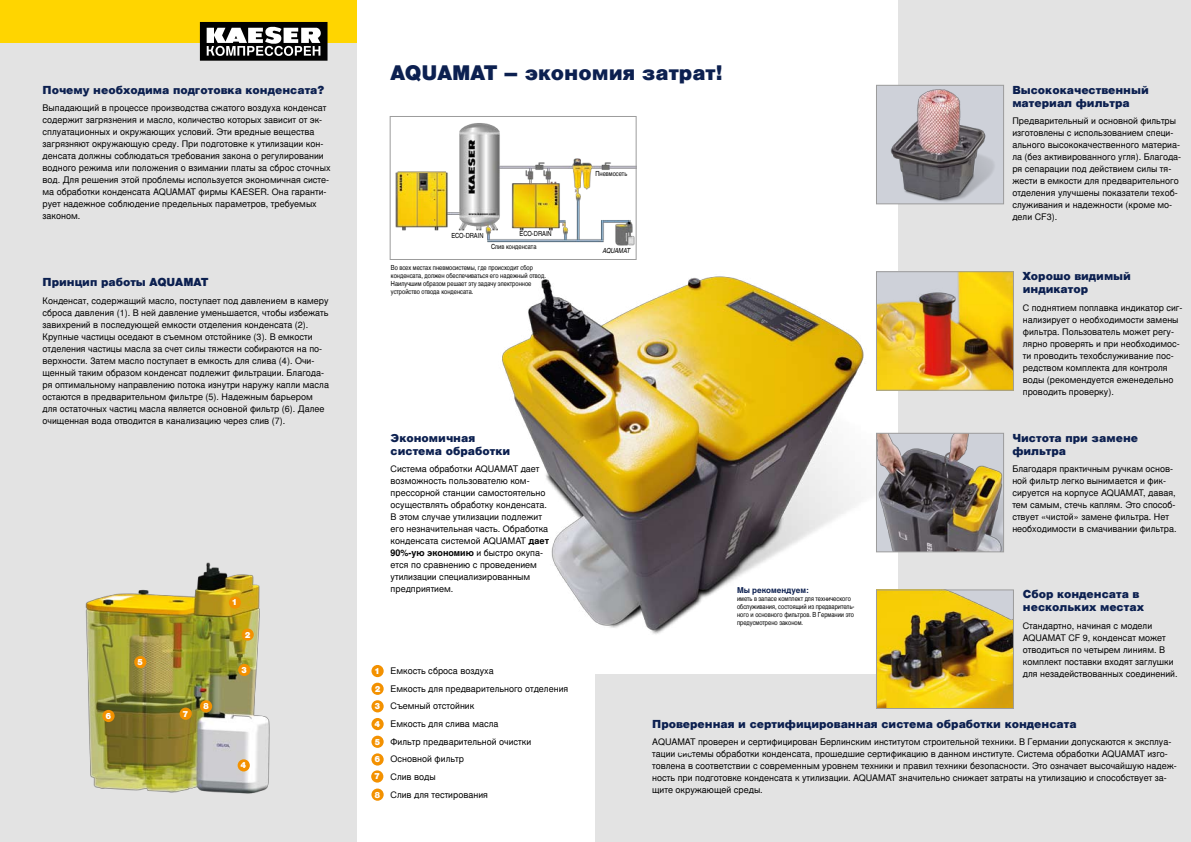
<style>
.page{position:relative;width:1191px;height:842px;background:#fff}
.page>*{position:absolute;margin:0;border:0;box-sizing:border-box;transform-origin:0 0}
.t1{font:900 20px "Nimbus San L";color:#0c2050}
.t2{font:900 11px/13px "Nimbus San L";color:#0c2050}
.t3{font:9px/12px "Nimbus San L";color:#000}
.t4{font:900 8.2px/17.6px "Nimbus San L";color:#fff;text-align:justify}
.t5{font:700 8px "Nimbus San L";color:#0c2050}
.t6{font:7px/8px "Nimbus San L Reg Con";color:#000}
.t7{font:7px "Nimbus San L Reg Con Ita";letter-spacing:-.01em;color:#000}
.s1{font-weight:700}
</style>
<div class="page">
<img style="left:502px;top:255px;width:397px;height:379px">
<div style="left:899px;top:0;width:292px;height:842px;background:#e3e3e3"></div>
<div style="left:595px;top:675px;width:596px;height:167px;background:#e3e3e3"></div>
<div style="left:0;top:0;width:356px;height:842px;background:#e3e3e3"></div>
<svg style="left:679px;top:752px;width:12px;height:1px"></svg>
<img style="left:395px;top:123px;width:239px;height:123px">
<div style="left:390px;top:116px;width:246px;height:144px;border:1px solid #9c9c9c"></div>
<div style="left:876px;top:85px;width:127px;height:119px;background:#ced1d9"></div>
<img style="left:891px;top:89px;width:103px;height:113px">
<div style="left:876px;top:85px;width:127px;height:119px;border:1px solid #9c9c9c"></div>
<img style="left:878px;top:273px;width:133px;height:115px">
<div style="left:876px;top:271px;width:137px;height:119px;border:1px solid #9c9c9c"></div>
<img style="left:878px;top:435px;width:123px;height:115px">
<div style="left:876px;top:433px;width:127px;height:119px;border:1px solid #9c9c9c"></div>
<img style="left:878px;top:592px;width:133px;height:115px">
<div style="left:876px;top:590px;width:137px;height:119px;border:1px solid #9c9c9c"></div>
<div style="left:0;top:0;width:356px;height:43px;background:#ffd500"></div>
<svg style="left:200px;top:22px;width:127px;height:39px"></svg>
<img style="left:85px;top:562px;width:185px;height:232px">
<div style="left:371px;top:665px;width:13px;height:12px;background:#f39100;border-radius:50%"></div>
<div style="left:371px;top:683px;width:13px;height:12px;background:#f39100;border-radius:50%"></div>
<div style="left:371px;top:700px;width:13px;height:12px;background:#f39100;border-radius:50%"></div>
<div style="left:371px;top:718px;width:13px;height:12px;background:#f39100;border-radius:50%"></div>
<div style="left:371px;top:736px;width:13px;height:12px;background:#f39100;border-radius:50%"></div>
<div style="left:371px;top:753px;width:13px;height:12px;background:#f39100;border-radius:50%"></div>
<div style="left:371px;top:770px;width:12px;height:13px;background:#f39100;border-radius:50%"></div>
<svg style="left:371px;top:788px;width:13px;height:13px"></svg>
<div style="left:229px;top:596px;width:12px;height:13px;background:#f39100;border-radius:50%"></div>
<div style="left:242px;top:628px;width:12px;height:13px;background:#f39100;border-radius:50%"></div>
<div style="left:238px;top:664px;width:12px;height:12px;background:#f39100;border-radius:50%"></div>
<div style="left:238px;top:759px;width:12px;height:12px;background:#f39100;border-radius:50%"></div>
<div style="left:134px;top:656px;width:12px;height:12px;background:#f39100;border-radius:50%"></div>
<div style="left:102px;top:710px;width:13px;height:12px;background:#f39100;border-radius:50%"></div>
<div style="left:180px;top:708px;width:12px;height:12px;background:#f39100;border-radius:50%"></div>
<div style="left:200px;top:700px;width:12px;height:12px;background:#f39100;border-radius:50%"></div>
<p class="t2" style="left:43px;top:83px;width:283px">Почему необходима подготовка конденсата?</p>
<p class="t3" style="left:43px;top:102px;width:289px">Выпадающий в процессе производства сжатого воздуха конденсат содержит загрязнения и масло, количество которых зависит от эк&shy;сплуатационных и окружающих условий. Эти вредные вещества загрязняют окружающую среду. При подготовке к утилизации кон&shy;денсата должны соблюдаться требования закона о регулировании водного режима или положения о взимании платы за сброс сточных вод. Для решения этой проблемы используется экономичная систе&shy;ма обработки конденсата AQUAMAT фирмы KAESER. Она гаранти&shy;рует надежное соблюдение предельных параметров, требуемых законом.</p>
<p class="t2" style="left:43px;top:276px;width:167px">Принцип работы AQUAMAT</p>
<p class="t3" style="left:43px;top:295px;width:288px">Конденсат, содержащий масло, поступает под давлением в камеру сброса давления (1). В ней давление уменьшается, чтобы избежать завихрений в последующей емкости отделения конденсата (2).<br>Крупные частицы оседают в съемном отстойнике (3). В емкости отделения частицы масла за счет силы тяжести собираются на по&shy;верхности. Затем масло поступает в емкость для слива (4). Очи&shy;щенный таким образом конденсат подлежит фильтрации. Благода&shy;ря оптимальному направлению потока изнутри наружу капли масла остаются в предварительном фильтре (5). Надежным барьером для остаточных частиц масла является основной фильтр (6). Далее очищенная вода отводится в канализацию через слив (7).</p>
<p class="t4" style="left:137px;top:653px;width:7px">5</p>
<p class="t4" style="left:105px;top:707px;width:7px">6</p>
<p class="t4" style="left:183px;top:705px;width:7px">7</p>
<p class="t4" style="left:203px;top:697px;width:7px">8</p>
<p class="t4" style="left:231px;top:594px;width:7px">1</p>
<p class="t4" style="left:245px;top:626px;width:7px">2</p>
<p class="t4" style="left:241px;top:661px;width:7px">3</p>
<p class="t4" style="left:240px;top:756px;width:7px">4</p>
<p class="t4" style="left:374px;top:662px;width:8px">1<br>2<br>3<br>4<br>5<br>6<br>7</p>
<p class="t4" style="left:374px;top:786px;width:7px">8</p>
<h1 class="t1" style="left:390px;top:60px;width:333px">AQUAMAT – экономия затрат!</h1>
<p class="t6" style="left:595px;top:170px;width:33px">Пневмосеть</p>
<p class="t2" style="left:1012px;top:83px;width:138px">Высококачественный материал фильтра</p>
<p class="t3" style="left:1012px;top:115px;width:170px">Предварительный и основной фильтры изготовлены с использованием специ&shy;ального высококачественного материа&shy;ла (без активированного угля). Благода&shy;ря сепарации под действием силы тя&shy;жести в емкости для предварительного отделения улучшены показатели техоб&shy;служивания и надежности (кроме мо&shy;дели CF3).</p>
<p class="t6" style="left:451px;top:232px;width:34px">ECO-DRAIN</p>
<p class="t6" style="left:491px;top:227px;width:62px;line-height:13px;text-indent:28px">ECO-DRAIN<br>Слив конденсата</p>
<p class="t6" style="left:391px;top:263px;width:157px">Во всех местах пневмосистемы, где происходит сбор конденсата, должен обеспечиваться его надежный отвод.<br>Наилучшим образом решает эту задачу электронное устройство отвода конденсата.</p>
<p class="t2" style="left:390px;top:431px;width:121px">Экономичная система обработки</p>
<p class="t3" style="left:390px;top:463px;width:160px">Система обработки AQUAMAT дает возможность пользователю ком&shy;прессорной станции самостоятельно осуществлять обработку конденсата.<br>В этом случае утилизации подлежит его незначительная часть. Обработка конденсата системой AQUAMAT <span class="s1">дает<br>90%-ую экономию</span> и быстро окупа&shy;ется по сравнению с проведением утилизации специализированным предприятием.</p>
<p class="t3" style="left:390px;top:662px;width:179px;line-height:17.7px">Емкость сброса воздуха<br>Емкость для предварительного отделения<br>Съемный отстойник<br>Емкость для слива масла<br>Фильтр предварительной очистки<br>Основной фильтр<br>Слив воды<br>Слив для тестирования</p>
<p class="t7" style="left:602px;top:247px;width:29px">AQUAMAT</p>
<p class="t5" style="left:737px;top:585px;width:73px">Мы рекомендуем:</p>
<p class="t6" style="left:737px;top:594px;width:119px">иметь в запасе комплект для технического обслуживания, состоящий из предваритель&shy;ного и основного фильтров. В Германии это предусмотрено законом.</p>
<p class="t2" style="left:1022px;top:270px;width:110px">Хорошо видимый индикатор</p>
<p class="t3" style="left:1022px;top:302px;width:161px">С поднятием поплавка индикатор сиг&shy;нализирует о необходимости замены фильтра. Пользователь может регу&shy;лярно проверять и при необходимос&shy;ти проводить техобслуживание пос&shy;редством комплекта для контроля воды (рекомендуется еженедельно проводить проверку).</p>
<p class="t2" style="left:1012px;top:431px;width:127px">Чистота при замене фильтра</p>
<p class="t3" style="left:1012px;top:463px;width:166px">Благодаря практичным ручкам основ&shy;ной фильтр легко вынимается и фик&shy;сируется на корпусе AQUAMAT, давая, тем самым, стечь каплям. Это способ&shy;ствует «чистой» замене фильтра. Нет необходимости в смачивании фильтра.</p>
<p class="t2" style="left:1022px;top:588px;width:123px">Сбор конденсата в нескольких местах</p>
<p class="t3" style="left:1022px;top:620px;width:156px">Стандартно, начиная с модели<br>AQUAMAT CF 9, конденсат может отводиться по четырем линиям. В комплект поставки входят заглушки для незадействованных соединений.</p>
<p class="t2" style="left:652px;top:717px;width:426px">Проверенная и сертифицированная система обработки конденсата</p>
<p class="t3" style="left:652px;top:736px;width:526px">АQUAMAT проверен и сертифицирован Берлинским институтом строительной техники. В Германии допускаются к эксплуа&shy;тации системы обработки конденсата, прошедшие сертификацию в данном институте. Система обработки AQUAMAT изго&shy;товлена в соответствии с современным уровнем техники и правил техники безопасности. Это означает высочайшую надеж&shy;ность при подготовке конденсата к утилизации. AQUAMAT значительно снижает затраты на утилизацию и способствует за&shy;щите окружающей среды.</p>
</div>
